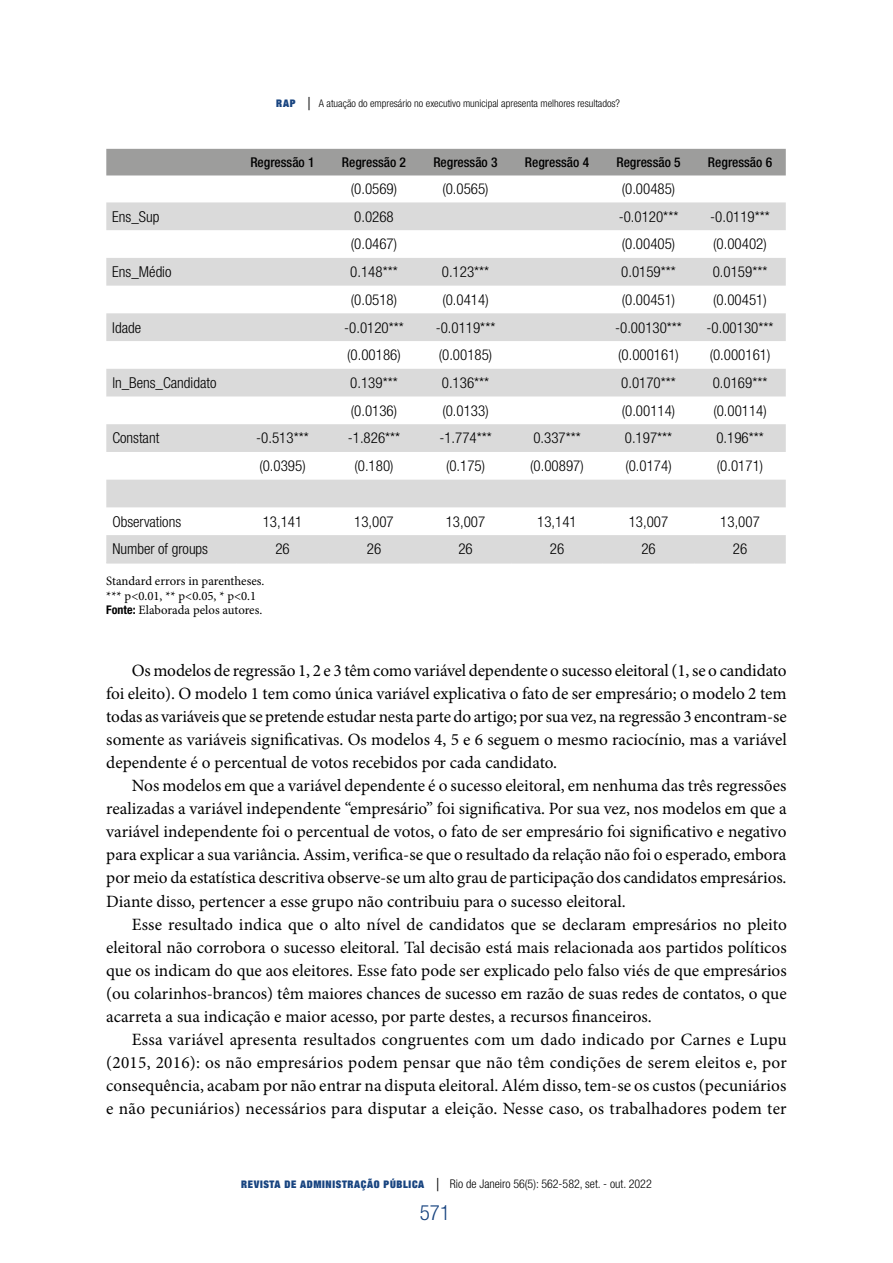
<style>
.page{position:relative;width:893px;height:1263px;background:#fff}
.page>*{position:absolute;margin:0;border:0;box-sizing:border-box;transform-origin:0 0}
.t1{font:300 condensed 21px "Helvetica Neue LT Std";color:#184480}
.t2{font:17.25px/23.1px "Minion Pro";color:#000;text-align:justify}
.t3{font:300 condensed 15px "Helvetica Neue LT Std";color:#000}
.t4{font:500 condensed 13.5px "Helvetica Neue LT Std";color:#000}
.t5{font:12.75px/14.7px "Minion Pro";color:#000}
.t6{font:300 condensed 12px "Helvetica Neue LT Std";color:#000}
.t7{font:300 condensed 10.5px "Helvetica Neue LT Std";color:#000}
.s1{font-family:"Helvetica Neue";font-weight:900;font-stretch:expanded;color:#184480}
.s2{font-size:18px}
.s3{font-family:"Helvetica Neue LT Std";font-weight:700;font-stretch:condensed;font-size:12px}
.s4{font-family:"Helvetica Neue";font-weight:900;font-stretch:expanded;font-size:10.5px;color:#184480}
</style>
<div class="page">
<div style="left:106px;top:149px;width:680px;height:26px;background:#9d9d9c"></div>
<svg style="left:106px;top:202px;width:680px;height:360px;fill:#dadada"></svg>
<hr style="left:106px;top:562px;width:131px;height:2px;background:#dadada">
<hr style="left:237px;top:562px;width:91px;height:2px;background:#dadada">
<hr style="left:328px;top:562px;width:92px;height:2px;background:#dadada">
<hr style="left:420px;top:562px;width:91px;height:2px;background:#dadada">
<hr style="left:511px;top:562px;width:92px;height:2px;background:#dadada">
<hr style="left:603px;top:562px;width:91px;height:2px;background:#dadada">
<hr style="left:694px;top:562px;width:92px;height:2px;background:#dadada">
<p class="t7" style="left:276px;top:98px;width:345px"><span class="s1">RAP</span> <span class="s2">|</span> A atuação do empresário no executivo municipal apresenta melhores resultados?</p>
<p class="t4" style="left:250px;top:154px;width:66px">Regressão 1</p>
<p class="t4" style="left:342px;top:154px;width:66px">Regressão 2</p>
<p class="t4" style="left:433px;top:154px;width:66px">Regressão 3</p>
<p class="t4" style="left:525px;top:154px;width:66px">Regressão 4</p>
<p class="t4" style="left:616px;top:154px;width:66px">Regressão 5</p>
<p class="t4" style="left:708px;top:154px;width:66px">Regressão 6</p>
<p class="t3" style="left:351px;top:180px;width:48px">(0.0569)</p>
<p class="t3" style="left:442px;top:180px;width:48px">(0.0565)</p>
<p class="t3" style="left:622px;top:180px;width:55px">(0.00485)</p>
<p class="t3" style="left:112px;top:208px;width:49px">Ens_Sup</p>
<p class="t3" style="left:354px;top:208px;width:41px">0.0268</p>
<p class="t3" style="left:619px;top:208px;width:61px">-0.0120***</p>
<p class="t3" style="left:710px;top:208px;width:61px">-0.0119***</p>
<p class="t3" style="left:351px;top:235px;width:48px">(0.0467)</p>
<p class="t3" style="left:622px;top:235px;width:55px">(0.00405)</p>
<p class="t3" style="left:713px;top:235px;width:55px">(0.00402)</p>
<p class="t3" style="left:112px;top:263px;width:61px">Ens_Médio</p>
<p class="t3" style="left:350px;top:263px;width:49px">0.148***</p>
<p class="t3" style="left:442px;top:263px;width:49px">0.123***</p>
<p class="t3" style="left:621px;top:263px;width:56px">0.0159***</p>
<p class="t3" style="left:713px;top:263px;width:56px">0.0159***</p>
<p class="t3" style="left:351px;top:291px;width:48px">(0.0518)</p>
<p class="t3" style="left:442px;top:291px;width:48px">(0.0414)</p>
<p class="t3" style="left:622px;top:291px;width:55px">(0.00451)</p>
<p class="t3" style="left:713px;top:291px;width:55px">(0.00451)</p>
<p class="t3" style="left:112px;top:319px;width:30px">Idade</p>
<p class="t3" style="left:344px;top:319px;width:61px">-0.0120***</p>
<p class="t3" style="left:436px;top:319px;width:61px">-0.0119***</p>
<p class="t3" style="left:615px;top:319px;width:68px">-0.00130***</p>
<p class="t3" style="left:707px;top:319px;width:68px">-0.00130***</p>
<p class="t3" style="left:347px;top:346px;width:55px">(0.00186)</p>
<p class="t3" style="left:439px;top:346px;width:55px">(0.00185)</p>
<p class="t3" style="left:618px;top:346px;width:62px">(0.000161)</p>
<p class="t3" style="left:710px;top:346px;width:62px">(0.000161)</p>
<p class="t3" style="left:112px;top:374px;width:106px">ln_Bens_Candidato</p>
<p class="t3" style="left:350px;top:374px;width:49px">0.139***</p>
<p class="t3" style="left:442px;top:374px;width:49px">0.136***</p>
<p class="t3" style="left:621px;top:374px;width:56px">0.0170***</p>
<p class="t3" style="left:713px;top:374px;width:56px">0.0169***</p>
<p class="t3" style="left:351px;top:402px;width:48px">(0.0136)</p>
<p class="t3" style="left:442px;top:402px;width:48px">(0.0133)</p>
<p class="t3" style="left:622px;top:402px;width:55px">(0.00114)</p>
<p class="t3" style="left:713px;top:402px;width:55px">(0.00114)</p>
<p class="t3" style="left:112px;top:430px;width:48px">Constant</p>
<p class="t3" style="left:256px;top:430px;width:54px">-0.513***</p>
<p class="t3" style="left:348px;top:430px;width:54px">-1.826***</p>
<p class="t3" style="left:439px;top:430px;width:54px">-1.774***</p>
<p class="t3" style="left:533px;top:430px;width:49px">0.337***</p>
<p class="t3" style="left:625px;top:430px;width:49px">0.197***</p>
<p class="t3" style="left:716px;top:430px;width:49px">0.196***</p>
<p class="t3" style="left:259px;top:457px;width:48px">(0.0395)</p>
<p class="t3" style="left:354px;top:457px;width:41px">(0.180)</p>
<p class="t3" style="left:446px;top:457px;width:41px">(0.175)</p>
<p class="t3" style="left:530px;top:457px;width:55px">(0.00897)</p>
<p class="t3" style="left:625px;top:457px;width:48px">(0.0174)</p>
<p class="t3" style="left:717px;top:457px;width:48px">(0.0171)</p>
<p class="t3" style="left:112px;top:513px;width:70px">Observations</p>
<p class="t3" style="left:263px;top:513px;width:41px">13,141</p>
<p class="t3" style="left:354px;top:513px;width:41px">13,007</p>
<p class="t3" style="left:446px;top:513px;width:41px">13,007</p>
<p class="t3" style="left:537px;top:513px;width:41px">13,141</p>
<p class="t3" style="left:629px;top:513px;width:41px">13,007</p>
<p class="t3" style="left:720px;top:513px;width:41px">13,007</p>
<p class="t3" style="left:112px;top:540px;width:97px">Number of groups</p>
<p class="t3" style="left:275px;top:540px;width:16px">26</p>
<p class="t3" style="left:367px;top:540px;width:16px">26</p>
<p class="t3" style="left:458px;top:540px;width:16px">26</p>
<p class="t3" style="left:550px;top:540px;width:16px">26</p>
<p class="t3" style="left:641px;top:540px;width:16px">26</p>
<p class="t3" style="left:733px;top:540px;width:16px">26</p>
<p class="t5" style="left:106px;top:574px;width:160px">Standard errors in parentheses. *** p&lt;0.01, ** p&lt;0.05, * p&lt;0.1<br><span class="s3">Fonte:</span> Elaborada pelos autores.</p>
<p class="t2" style="left:106px;top:658px;width:682px;text-indent:26px">Os modelos de regressão 1, 2 e 3 têm como variável dependente o sucesso eleitoral (1, se o candidato foi eleito). O modelo 1 tem como única variável explicativa o fato de ser empresário; o modelo 2 tem todas as variáveis que se pretende estudar nesta parte do artigo; por sua vez, na regressão 3 encontram-se somente as variáveis significativas. Os modelos 4, 5 e 6 seguem o mesmo raciocínio, mas a variável dependente é o percentual de votos recebidos por cada candidato.</p>
<p class="t2" style="left:106px;top:774px;width:682px;text-indent:26px">Nos modelos em que a variável dependente é o sucesso eleitoral, em nenhuma das três regressões realizadas a variável independente “empresário” foi significativa. Por sua vez, nos modelos em que a variável independente foi o percentual de votos, o fato de ser empresário foi significativo e negativo para explicar a sua variância. Assim, verifica-se que o resultado da relação não foi o esperado, embora por meio da estatística descritiva observe-se um alto grau de participação dos candidatos empresários.<br>Diante disso, pertencer a esse grupo não contribuiu para o sucesso eleitoral.</p>
<p class="t2" style="left:106px;top:913px;width:682px;text-indent:26px">Esse resultado indica que o alto nível de candidatos que se declaram empresários no pleito eleitoral não corrobora o sucesso eleitoral. Tal decisão está mais relacionada aos partidos políticos que os indicam do que aos eleitores. Esse fato pode ser explicado pelo falso viés de que empresários (ou colarinhos-brancos) têm maiores chances de sucesso em razão de suas redes de contatos, o que acarreta a sua indicação e maior acesso, por parte destes, a recursos financeiros.</p>
<p class="t2" style="left:106px;top:1028px;width:682px;text-indent:26px">Essa variável apresenta resultados congruentes com um dado indicado por Carnes e Lupu (2015, 2016): os não empresários podem pensar que não têm condições de serem eleitos e, por consequência, acabam por não entrar na disputa eleitoral. Além disso, tem-se os custos (pecuniários e não pecuniários) necessários para disputar a eleição. Nesse caso, os trabalhadores podem ter</p>
<p class="t6" style="left:241px;top:1176px;width:412px"><span class="s4">REVISTA DE ADMINISTRAÇÃO PÚBLICA</span> <span class="s2">|</span> Rio de Janeiro 56(5): 562-582, set. - out. 2022</p>
<p class="t1" style="left:420px;top:1200px;width:32px">571</p>
</div>
